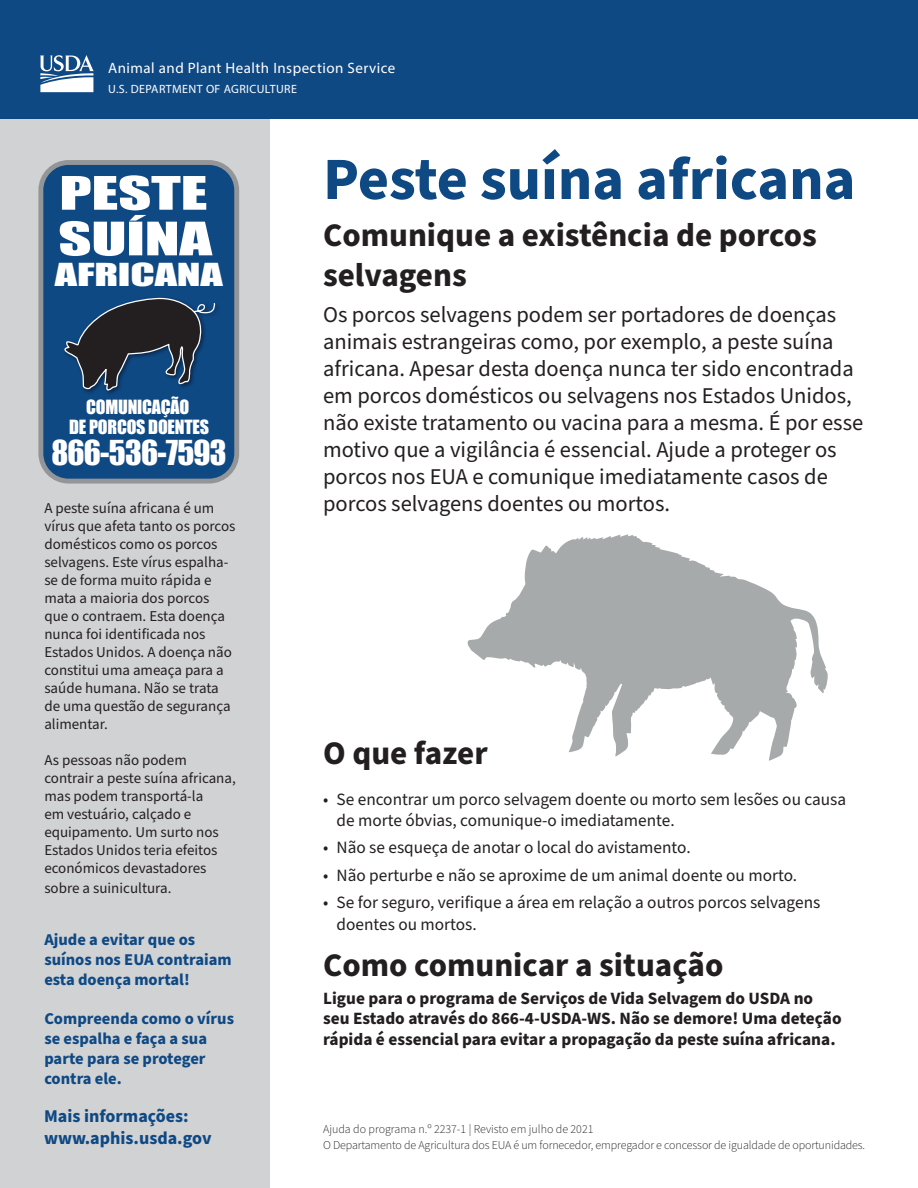
<style>
.page{position:relative;width:918px;height:1188px;background:#fff}
.page>*{position:absolute;margin:0;border:0;box-sizing:border-box;transform-origin:0 0}
.t1{font:700 60px "Source Sans Pro";color:#0f4984}
.t2{font:42.6px/45.6px "Impact";letter-spacing:-.005em;color:#fff;scale:1.51 1}
.t3{font:700 33px/39.6px "Source Sans Pro";color:#231f20}
.t4{font:31.5px "Impact";letter-spacing:-.025em;color:#fff}
.t5{font:29.1px "Impact";letter-spacing:-.005em;color:#fff;scale:1.51 1}
.t6{font:22.5px/27px "Source Sans Pro";color:#231f20}
.t7{font:700 18px "Source Sans Pro";color:#0f4984}
.t8{font:18px/19.6px "Impact";letter-spacing:-.015em;color:#fff;text-align:center}
.t9{font:17.25px/20.7px "Source Sans Pro";color:#231f20}
.t10{font:700 17.25px/20.7px "Source Sans Pro";color:#231f20}
.t11{font:700 16.5px/19.8px "Source Sans Pro";color:#0f4984}
.t12{font:15px/18px "Source Sans Pro";color:#231f20}
.t13{font:15px "Myriad Pro";letter-spacing:.03em;color:#fff}
.t14{font:300 12px "Source Sans Pro";letter-spacing:-.01em;color:#231f20}
.t15{font:12px "Myriad Pro";letter-spacing:.03em;color:#fff}
</style>
<div class="page">
<svg style="left:468px;top:534px;width:360px;height:227px;fill:#a6aaab"></svg>
<div style="left:0;top:119px;width:270px;height:1069px;background:#d1d2d4"></div>
<div style="left:41px;top:163px;width:196px;height:318px;background:#0f4984;border-radius:28px"></div>
<div style="left:38px;top:160px;width:201px;height:324px;border:5px solid #939598;border-radius:28px"></div>
<svg style="left:64px;top:297px;width:153px;height:97px"></svg>
<div style="left:0;top:0;width:918px;height:119px;background:#0f4984"></div>
<svg style="left:40px;top:55px;width:54px;height:37px"></svg>
<p class="t13" style="left:108px;top:59px;width:289px">Animal and Plant Health Inspection Service</p>
<p class="t15" style="left:108px;top:81px;width:190px">U.S. DEPARTMENT OF AGRICULTURE</p>
<p class="t2" style="left:58px;top:169px;width:103px">PESTE<br>SUÍNA</p>
<p class="t5" style="left:55px;top:252px;width:113px">AFRICANA</p>
<p class="t8" style="left:69px;top:397px;width:141px">COMUNICAÇÃO<br>DE PORCOS DOENTES</p>
<p class="t4" style="left:52px;top:428px;width:177px">866-536-7593</p>
<p class="t12" style="left:44px;top:500px;width:193px">A peste suína africana é um vírus que afeta tanto os porcos domésticos como os porcos selvagens. Este vírus espalha&shy;se de forma muito rápida e mata a maioria dos porcos que o contraem. Esta doença nunca foi identificada nos<br>Estados Unidos. A doença não constitui uma ameaça para a saúde humana. Não se trata de uma questão de segurança alimentar.</p>
<p class="t12" style="left:44px;top:752px;width:193px">As pessoas não podem contrair a peste suína africana, mas podem transportá-la<br>em vestuário, calçado e equipamento. Um surto nos<br>Estados Unidos teria efeitos económicos devastadores</p>
<p class="t12" style="left:44px;top:879px;width:129px">sobre a suinicultura.</p>
<p class="t11" style="left:44px;top:930px;width:189px">Ajude a evitar que os suínos nos EUA contraiam esta doença mortal!</p>
<p class="t11" style="left:44px;top:1009px;width:191px">Compreenda como o vírus se espalha e faça a sua parte para se proteger contra ele.</p>
<p class="t1" style="left:323px;top:138px;width:534px">Peste suína africana</p>
<h1 class="t3" style="left:323px;top:216px;width:495px">Comunique a existência de porcos selvagens</h1>
<p class="t6" style="left:323px;top:301px;width:542px">Os porcos selvagens podem ser portadores de doenças animais estrangeiras como, por exemplo, a peste suína africana. Apesar desta doença nunca ter sido encontrada em porcos domésticos ou selvagens nos Estados Unidos, não existe tratamento ou vacina para a mesma. É por esse motivo que a vigilância é essencial. Ajude a proteger os porcos nos EUA e comunique imediatamente casos de porcos selvagens doentes ou mortos.</p>
<h2 class="t3" style="left:323px;top:734px;width:166px">O que fazer</h2>
<p class="t9" style="left:337px;top:790px;width:511px;text-indent:-14px">• Se encontrar um porco selvagem doente ou morto sem lesões ou causa de morte óbvias, comunique-o imediatamente.</p>
<p class="t9" style="left:323px;top:838px;width:369px">• Não se esqueça de anotar o local do avistamento.</p>
<p class="t9" style="left:323px;top:865px;width:476px">• Não perturbe e não se aproxime de um animal doente ou morto.</p>
<p class="t9" style="left:337px;top:892px;width:485px;line-height:21.6px;text-indent:-14px">• Se for seguro, verifique a área em relação a outros porcos selvagens doentes ou mortos.</p>
<h2 class="t3" style="left:323px;top:946px;width:402px">Como comunicar a situação</h2>
<h2 class="t10" style="left:323px;top:988px;width:520px">Ligue para o programa de Serviços de Vida Selvagem do USDA no seu Estado através do 866-4-USDA-WS. Não se demore! Uma deteção rápida é essencial para evitar a propagação da peste suína africana.</h2>
<p class="t7" style="left:44px;top:1104px;width:146px">Mais informações:</p>
<p class="t14" style="left:323px;top:1121px;width:272px">Ajuda do programa n.º 2237-1 | Revisto em julho de 2021</p>
<p class="t7" style="left:44px;top:1126px;width:169px">www.aphis.usda.gov</p>
<p class="t14" style="left:323px;top:1137px;width:544px">O Departamento de Agricultura dos EUA é um fornecedor, empregador e concessor de igualdade de oportunidades.</p>
</div>
